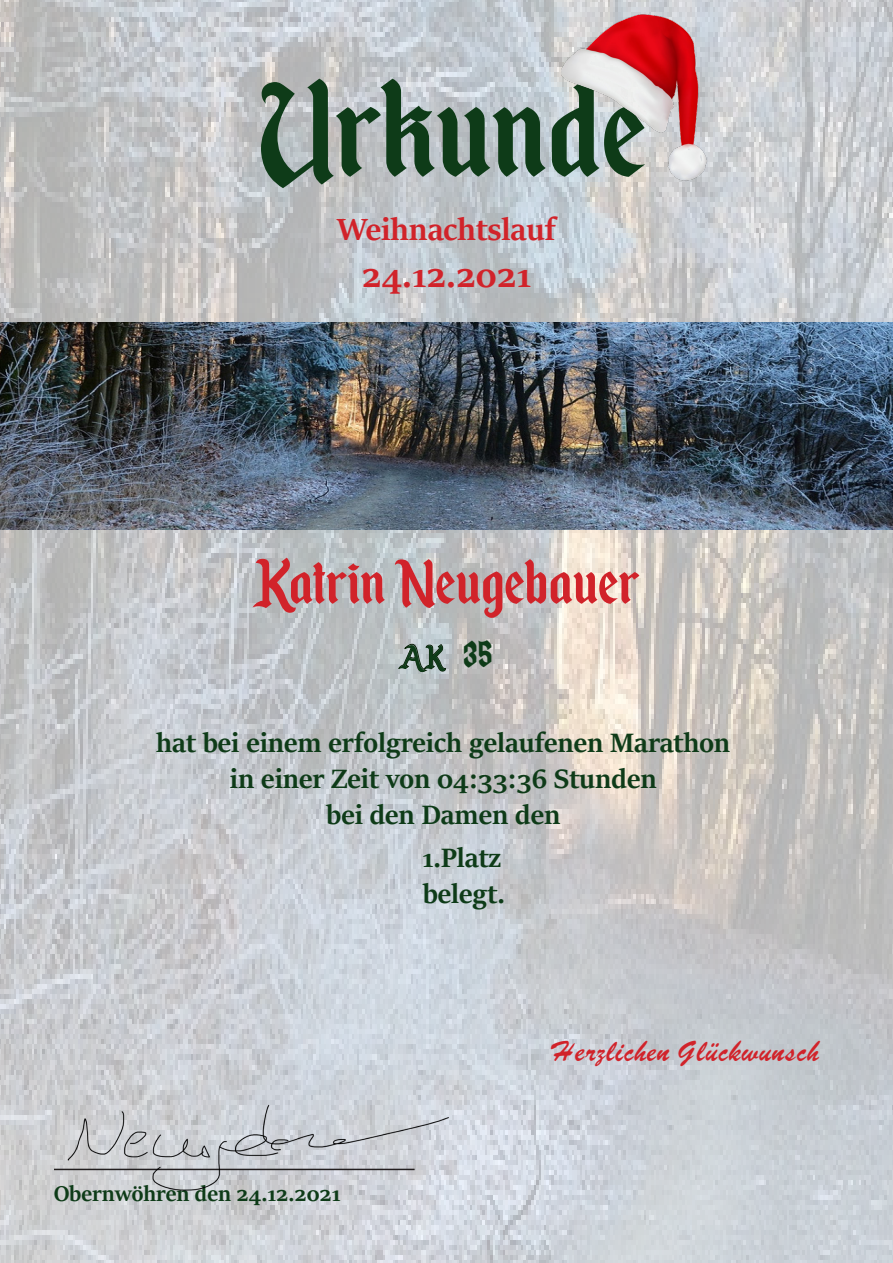
<style>
.page{position:relative;width:893px;height:1263px;background:#fff}
.page>*{position:absolute;margin:0;border:0;box-sizing:border-box;transform-origin:0 0}
.t1{font:165px "Enchanted Land";color:#0e3b18}
.t2{font:75px "Enchanted Land";color:#d1232a}
.t3{font:700 39px "Sitka Banner";color:#d1232a}
.t4{font:36px "Enchanted Land";color:#0e3b18}
.t5{font:700 34.5px "Sitka Banner";color:#d1232a}
.t6{font:700 30px "Sitka Banner";color:#0e3b18}
.t7{font:25.5px "Brussels";color:#d1232a}
.t8{font:700 24px "Sitka Banner";color:#0e3b18}
.s1{font-size:45px}
</style>
<div class="page">
<img style="left:0;top:0;width:893px;height:1263px">
<img style="left:553px;top:8px;width:163px;height:192px">
<img style="left:0;top:323px;width:893px;height:206px">
<svg style="left:398px;top:644px;width:48px;height:28px"></svg>
<img style="left:18px;top:904px;width:456px;height:322px">
<p class="t1" style="left:259px;top:35px;width:389px">Urkunde</p>
<p class="t5" style="left:337px;top:204px;width:220px">Weihnachtslauf</p>
<p class="t3" style="left:362px;top:247px;width:171px">24.12.2021</p>
<p class="t2" style="left:253px;top:539px;width:389px">Katrin Neugebauer</p>
<p class="t4" style="left:400px;top:636px;width:95px">AK <span class="s1">35</span></p>
<p class="t6" style="left:156px;top:721px;width:575px">hat bei einem erfolgreich gelaufenen Marathon</p>
<p class="t6" style="left:230px;top:757px;width:428px">in einer Zeit von 04:33:36 Stunden</p>
<p class="t6" style="left:326px;top:793px;width:236px">bei den Damen den</p>
<p class="t6" style="left:422px;top:836px;width:80px">1.Platz</p>
<p class="t6" style="left:423px;top:872px;width:84px">belegt.</p>
<p class="t8" style="left:54px;top:1176px;width:288px">Obernwöhren den 24.12.2021</p>
<p class="t7" style="left:551px;top:1031px;width:270px">Herzlichen Glückwunsch</p>
</div>
